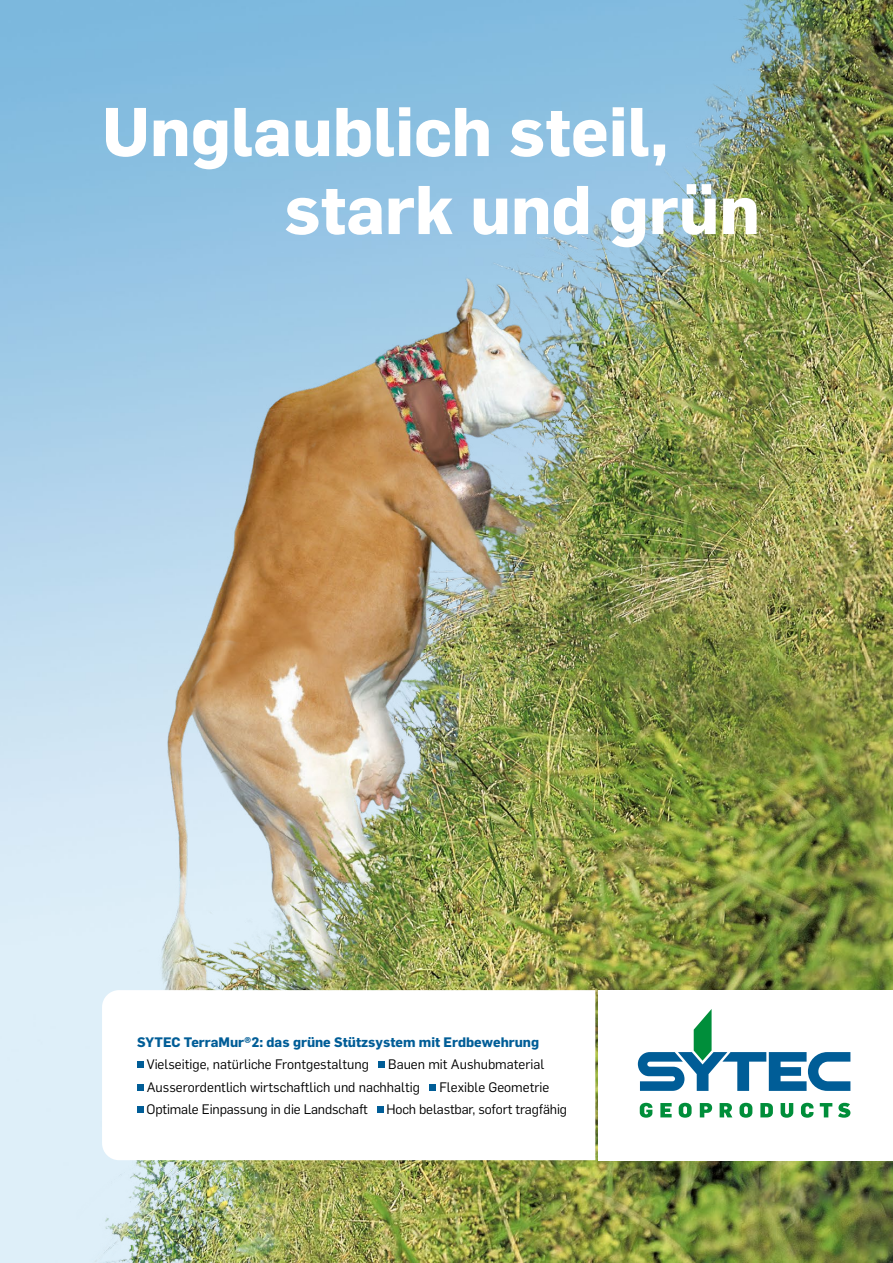
<style>
.page{position:relative;width:893px;height:1263px;background:#fff}
.page>*{position:absolute;margin:0;border:0;box-sizing:border-box;transform-origin:0 0}
.t1{font:700 67.5px/78px "Flama";color:#fff}
.Aufzählung_Titelseit{font:13.5px/22.5px "Flama";color:#000}
.Aufzählung_Titelseit-2{font:700 13.5px "Flama";color:#005d97}
</style>
<div class="page">
<img style="left:0;top:0;width:893px;height:1263px">
<svg style="left:102px;top:990px;width:493px;height:170px"></svg>
<div style="left:598px;top:990px;width:295px;height:170px;background:#fff"></div>
<svg style="left:640px;top:1103px;width:12px;height:15px"></svg>
<svg style="left:660px;top:1103px;width:12px;height:14px"></svg>
<svg style="left:679px;top:1103px;width:13px;height:15px"></svg>
<svg style="left:700px;top:1103px;width:12px;height:14px"></svg>
<svg style="left:720px;top:1103px;width:12px;height:14px"></svg>
<svg style="left:739px;top:1103px;width:13px;height:15px"></svg>
<svg style="left:760px;top:1103px;width:13px;height:14px"></svg>
<svg style="left:781px;top:1103px;width:12px;height:15px"></svg>
<svg style="left:801px;top:1103px;width:12px;height:15px"></svg>
<svg style="left:820px;top:1103px;width:12px;height:14px"></svg>
<svg style="left:838px;top:1103px;width:12px;height:15px"></svg>
<svg style="left:638px;top:1009px;width:212px;height:82px"></svg>
<div style="left:137px;top:1061px;width:7px;height:7px;background:#005d97"></div>
<div style="left:379px;top:1061px;width:6px;height:7px;background:#005d97"></div>
<div style="left:137px;top:1084px;width:7px;height:6px;background:#005d97"></div>
<svg style="left:430px;top:1084px;width:6px;height:6px"></svg>
<div style="left:137px;top:1106px;width:7px;height:7px;background:#005d97"></div>
<div style="left:377px;top:1106px;width:7px;height:7px;background:#005d97"></div>
<p class="t1" style="left:284px;top:91px;width:477px;text-indent:-182px">Unglaublich steil, stark und grün</p>
<p class="Aufzählung_Titelseit-2" style="left:137px;top:1034px;width:404px">SYTEC TerraMur®2: das grüne Stützsystem mit Erdbewehrung</p>
<p class="Aufzählung_Titelseit" style="left:147px;top:1053px;width:224px">Vielseitige, natürliche Frontgestaltung</p>
<p class="Aufzählung_Titelseit" style="left:147px;top:1053px;width:399px;text-indent:241px">Bauen mit Aushubmaterial<br>Ausserordentlich wirtschaftlich und nachhaltig</p>
<p class="Aufzählung_Titelseit" style="left:439px;top:1075px;width:111px">Flexible Geometrie</p>
<p class="Aufzählung_Titelseit" style="left:146px;top:1098px;width:223px">Optimale Einpassung in die Landschaft</p>
<p class="Aufzählung_Titelseit" style="left:387px;top:1098px;width:182px">Hoch belastbar, sofort tragfähig</p>
</div>
